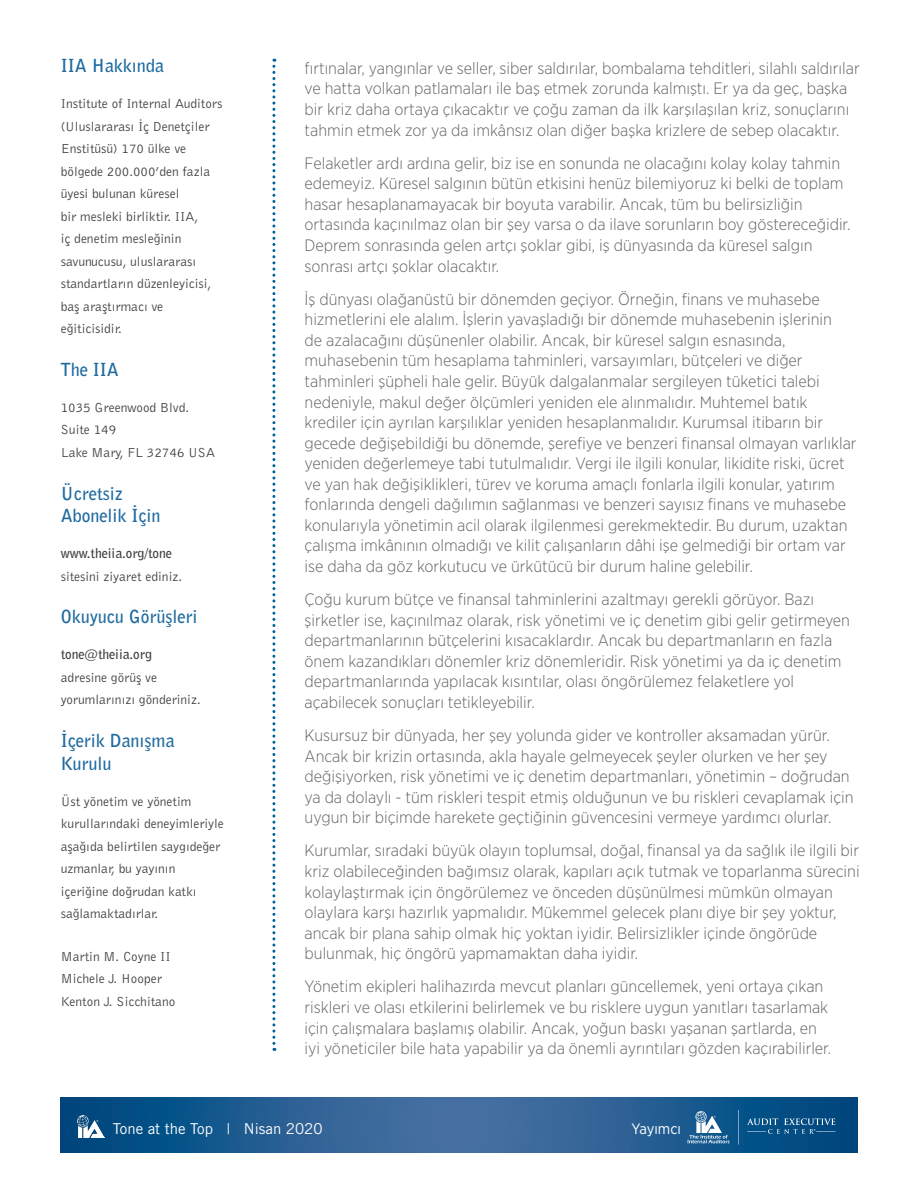
<style>
.page{position:relative;width:918px;height:1188px;background:#fff}
.page>*{position:absolute;margin:0;border:0;box-sizing:border-box;transform-origin:0 0}
.Sidebar_Head{font:18px/22.5px "Bell Gothic Bold Tr";color:#1f6b9f}
.Body_Copy{font:300 16.5px/20.5px "Gotham Narrow";color:#636366}
.t1{font:15px "Trade Gothic";color:#fff}
.t2{font:15px "Gotham Narrow";color:#fff}
.Sidebar_Body{font:13.5px/22.5px "Bell Gothic Tr";color:#3e3e3f}
.Sidebar_Body-2{font:13.5px "Bell Gothic Bold Tr";color:#3e3e3f}
.s1{font-family:"Bell Gothic Bold Tr"}
</style>
<div class="page">
<svg style="left:60px;top:1098px;width:798px;height:55px;background:#235d91"></svg>
<img style="left:78px;top:1116px;width:26px;height:22px">
<svg style="left:688px;top:1111px;width:42px;height:32px"></svg>
<svg style="left:738px;top:1110px;width:1px;height:34px"></svg>
<svg style="left:747px;top:1118px;width:89px;height:16px"></svg>
<svg style="left:272px;top:59px;width:3px;height:992px"></svg>
<p class="Sidebar_Head" style="left:61px;top:54px;width:105px">IIA Hakkında</p>
<p class="Sidebar_Body" style="left:61px;top:92px;width:163px">Institute of Internal Auditors (Uluslararası İç Denetçiler<br>Enstitüsü) 170 ülke ve bölgede 200.000’den fazla üyesi bulunan küresel<br>bir mesleki birliktir. IIA,<br>iç denetim mesleğinin savunucusu, uluslararası standartların düzenleyicisi, baş araştırmacı ve eğiticisidir.</p>
<p class="Sidebar_Head" style="left:61px;top:358px;width:60px">The IIA</p>
<p class="Sidebar_Body" style="left:61px;top:396px;width:156px">1035 Greenwood Blvd.<br>Suite 149<br>Lake Mary, FL 32746 USA</p>
<p class="Sidebar_Head" style="left:61px;top:481px;width:101px">Ücretsiz<br>Abonelik İçin</p>
<p class="Sidebar_Body" style="left:61px;top:542px;width:123px"><span class="s1">www.theiia.org/tone </span>sitesini ziyaret ediniz.</p>
<p class="Sidebar_Head" style="left:61px;top:605px;width:138px">Okuyucu Görüşleri</p>
<p class="Sidebar_Body-2" style="left:61px;top:646px;width:93px">tone@theiia.org</p>
<p class="Sidebar_Body" style="left:61px;top:666px;width:142px">adresine görüş ve yorumlarınızı gönderiniz.</p>
<p class="Sidebar_Head" style="left:61px;top:729px;width:115px">İçerik Danışma<br>Kurulu</p>
<p class="Sidebar_Body" style="left:61px;top:790px;width:165px">Üst yönetim ve yönetim kurullarındaki deneyimleriyle aşağıda belirtilen saygıdeğer uzmanlar, bu yayının içeriğine doğrudan katkı sağlamaktadırlar.</p>
<p class="Sidebar_Body" style="left:61px;top:945px;width:116px">Martin M. Coyne II<br>Michele J. Hooper<br>Kenton J. Sicchitano</p>
<p class="Body_Copy" style="left:305px;top:57px;width:557px">fırtınalar, yangınlar ve seller, siber saldırılar, bombalama tehditleri, silahlı saldırılar ve hatta volkan patlamaları ile baş etmek zorunda kalmıştı. Er ya da geç, başka bir kriz daha ortaya çıkacaktır ve çoğu zaman da ilk karşılaşılan kriz, sonuçlarını tahmin etmek zor ya da imkânsız olan diğer başka krizlere de sebep olacaktır.</p>
<p class="Body_Copy" style="left:305px;top:152px;width:547px">Felaketler ardı ardına gelir, biz ise en sonunda ne olacağını kolay kolay tahmin edemeyiz. Küresel salgının bütün etkisini henüz bilemiyoruz ki belki de toplam hasar hesaplanamayacak bir boyuta varabilir. Ancak, tüm bu belirsizliğin ortasında kaçınılmaz olan bir şey varsa o da ilave sorunların boy göstereceğidir.<br>Deprem sonrasında gelen artçı şoklar gibi, iş dünyasında da küresel salgın sonrası artçı şoklar olacaktır.</p>
<p class="Body_Copy" style="left:305px;top:288px;width:554px">İş dünyası olağanüstü bir dönemden geçiyor. Örneğin, finans ve muhasebe hizmetlerini ele alalım. İşlerin yavaşladığı bir dönemde muhasebenin işlerinin<br>de azalacağını düşünenler olabilir. Ancak, bir küresel salgın esnasında, muhasebenin tüm hesaplama tahminleri, varsayımları, bütçeleri ve diğer tahminleri şüpheli hale gelir. Büyük dalgalanmalar sergileyen tüketici talebi nedeniyle, makul değer ölçümleri yeniden ele alınmalıdır. Muhtemel batık krediler için ayrılan karşılıklar yeniden hesaplanmalıdır. Kurumsal itibarın bir gecede değişebildiği bu dönemde, şerefiye ve benzeri finansal olmayan varlıklar yeniden değerlemeye tabi tutulmalıdır. Vergi ile ilgili konular, likidite riski, ücret ve yan hak değişiklikleri, türev ve koruma amaçlı fonlarla ilgili konular, yatırım fonlarında dengeli dağılımın sağlanması ve benzeri sayısız finans ve muhasebe konularıyla yönetimin acil olarak ilgilenmesi gerekmektedir. Bu durum, uzaktan çalışma imkânının olmadığı ve kilit çalışanların dâhi işe gelmediği bir ortam var ise daha da göz korkutucu ve ürkütücü bir durum haline gelebilir.</p>
<p class="Body_Copy" style="left:305px;top:589px;width:547px">Çoğu kurum bütçe ve finansal tahminlerini azaltmayı gerekli görüyor. Bazı şirketler ise, kaçınılmaz olarak, risk yönetimi ve iç denetim gibi gelir getirmeyen departmanlarının bütçelerini kısacaklardır. Ancak bu departmanların en fazla önem kazandıkları dönemler kriz dönemleridir. Risk yönetimi ya da iç denetim departmanlarında yapılacak kısıntılar, olası öngörülemez felaketlere yol açabilecek sonuçları tetikleyebilir.</p>
<p class="Body_Copy" style="left:305px;top:725px;width:551px">Kusursuz bir dünyada, her şey yolunda gider ve kontroller aksamadan yürür.<br>Ancak bir krizin ortasında, akla hayale gelmeyecek şeyler olurken ve her şey değişiyorken, risk yönetimi ve iç denetim departmanları, yönetimin – doğrudan ya da dolaylı - tüm riskleri tespit etmiş olduğunun ve bu riskleri cevaplamak için uygun bir biçimde harekete geçtiğinin güvencesini vermeye yardımcı olurlar.</p>
<p class="Body_Copy" style="left:305px;top:840px;width:557px">Kurumlar, sıradaki büyük olayın toplumsal, doğal, finansal ya da sağlık ile ilgili bir kriz olabileceğinden bağımsız olarak, kapıları açık tutmak ve toparlanma sürecini kolaylaştırmak için öngörülemez ve önceden düşünülmesi mümkün olmayan olaylara karşı hazırlık yapmalıdır. Mükemmel gelecek planı diye bir şey yoktur, ancak bir plana sahip olmak hiç yoktan iyidir. Belirsizlikler içinde öngörüde bulunmak, hiç öngörü yapmamaktan daha iyidir.</p>
<p class="Body_Copy" style="left:305px;top:976px;width:528px">Yönetim ekipleri halihazırda mevcut planları güncellemek, yeni ortaya çıkan riskleri ve olası etkilerini belirlemek ve bu risklere uygun yanıtları tasarlamak için çalışmalara başlamış olabilir. Ancak, yoğun baskı yaşanan şartlarda, en iyi yöneticiler bile hata yapabilir ya da önemli ayrıntıları gözden kaçırabilirler.</p>
<p class="t1" style="left:113px;top:1120px;width:211px">Tone at the Top | Nisan 2020</p>
<p class="t2" style="left:632px;top:1119px;width:51px">Yayımcı</p>
</div>
